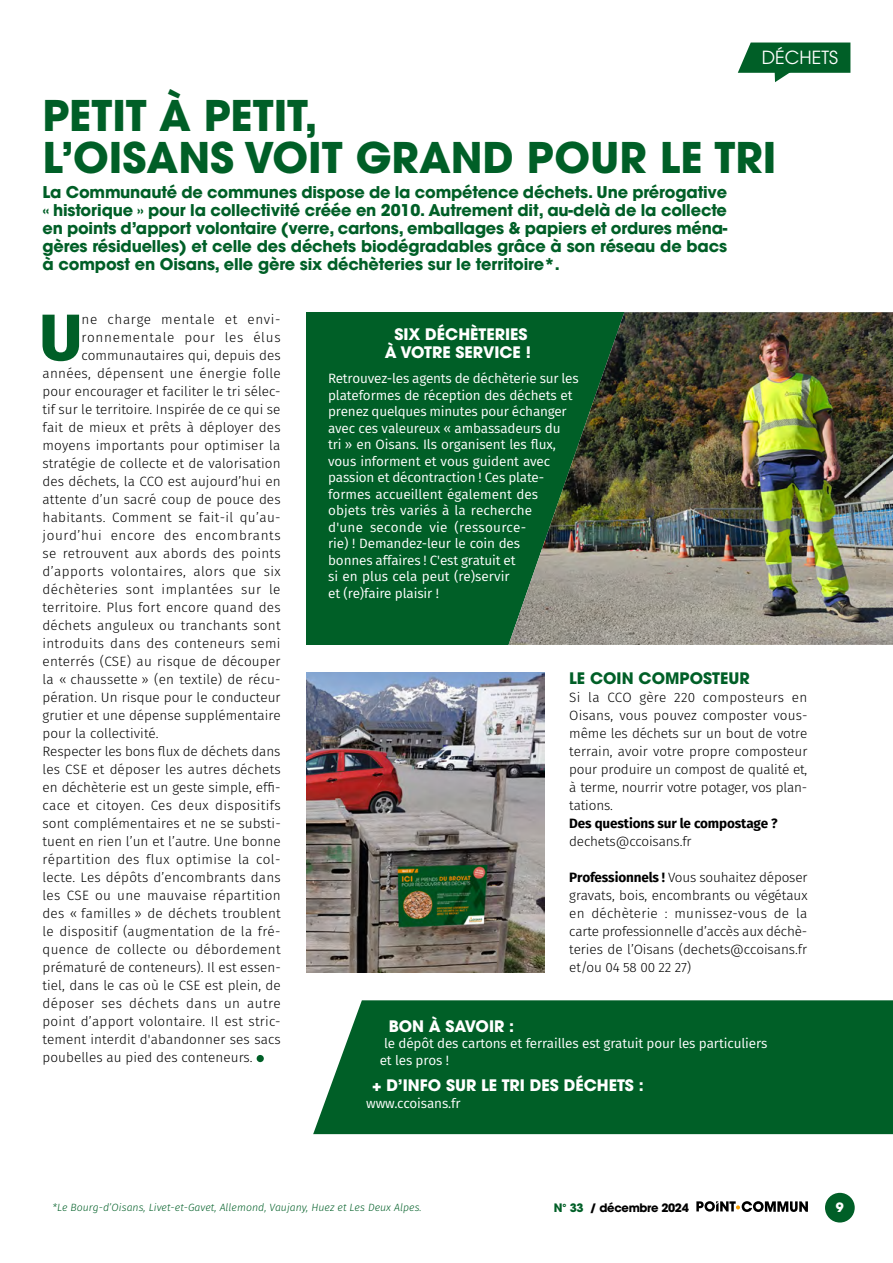
<style>
.page{position:relative;width:893px;height:1263px;background:#fff}
.page>*{position:absolute;margin:0;border:0;box-sizing:border-box;transform-origin:0 0}
.t1{font:800 65.25px "Fira Sans";color:#005f27}
.t2{font:700 42px/42px "ITC Avant Garde Pro";color:#005f27}
.t3{font:18px "ITC Avant Garde Pro";color:#fff}
.t4{font:700 16.2px/18px "ITC Avant Garde Pro";letter-spacing:-.01em;color:#005f27;text-align:justify}
.t5{font:700 15.75px/18px "ITC Avant Garde Pro";color:#fff;text-align:center}
.t6{font:700 15.75px "ITC Avant Garde Pro";color:#005f27}
.t7{font:300 13.5px/18px "Fira Sans";letter-spacing:.015em;color:#000;text-align:justify}
.t8{font:13.5px/16.5px "Fira Sans";letter-spacing:-.01em;color:#fff}
.t9{font:300 13.5px "Fira Sans";letter-spacing:.035em;color:#000}
.t10{font:300 13.5px "Fira Sans";letter-spacing:.05em;color:#000}
.t11{font:300 13.5px "Fira Sans";letter-spacing:-.005em;color:#000}
.t12{font:300 13.5px "Fira Sans";letter-spacing:.045em;color:#000}
.t13{font:700 13.5px "Fira Sans";letter-spacing:-.01em;color:#000}
.t14{font:300 13.5px "Fira Sans";letter-spacing:-.01em;color:#000}
.t15{font:700 12.9px "ITC Avant Garde Pro";color:#fff}
.t16{font:700 11.55px "ITC Avant Garde Pro";letter-spacing:-.03em;color:#000}
.t17{font:italic 300 10.5px "Fira Sans";letter-spacing:.005em;color:#005f27}
.s1{font-weight:700}
.s2{color:#005f27}
</style>
<div class="page">
<svg style="left:738px;top:43px;width:112px;height:39px"></svg>
<div style="left:257px;top:1055px;width:7px;height:7px;background:#005f27;border-radius:50%"></div>
<div style="left:306px;top:312px;width:471px;height:332px;background:#005f27"></div>
<div style="left:313px;top:1000px;width:580px;height:134px;background:#005f27"></div>
<img style="left:306px;top:673px;width:238px;height:299px">
<div style="left:825px;top:1193px;width:30px;height:29px;background:#005f27;border-radius:50%"></div>
<svg style="left:696px;top:1201px;width:112px;height:11px"></svg>
<img style="left:508px;top:312px;width:385px;height:333px">
<h3 class="t3" style="left:762px;top:46px;width:78px">DÉCHETS</h3>
<h2 class="t2" style="left:43px;top:94px;width:735px">PETIT À PETIT,<br>L’OISANS VOIT GRAND POUR LE TRI</h2>
<p class="t4" style="left:43px;top:183px;width:686px">La Communauté de communes dispose de la compétence déchets. Une prérogative « historique » pour la collectivité créée en 2010. Autrement dit, au-delà de la collecte en points d’apport volontaire (verre, cartons, emballages &amp; papiers et ordures ména&shy;gères résiduelles) et celle des déchets biodégradables grâce à son réseau de bacs à compost en Oisans, elle gère six déchèteries sur le territoire*.</p>
<h1 class="t1" style="left:40px;top:291px;width:44px">U</h1>
<p class="t10" style="left:82px;top:310px;width:201px">ne charge mentale et envi-</p>
<p class="t10" style="left:82px;top:328px;width:201px">ronnementale pour les élus</p>
<p class="t7" style="left:82px;top:346px;width:201px">communautaires qui, depuis des</p>
<p class="t7" style="left:43px;top:364px;width:240px">années, dépensent une énergie folle</p>
<p class="t7" style="left:43px;top:382px;width:240px">pour encourager et faciliter le tri sélec-</p>
<p class="t7" style="left:43px;top:400px;width:239px">tif sur le territoire. Inspirée de ce qui se</p>
<p class="t7" style="left:43px;top:418px;width:240px">fait de mieux et prêts à déployer des</p>
<p class="t7" style="left:43px;top:436px;width:239px">moyens importants pour optimiser la</p>
<p class="t7" style="left:43px;top:454px;width:240px">stratégie de collecte et de valorisation</p>
<p class="t7" style="left:43px;top:472px;width:240px">des déchets, la CCO est aujourd’hui en</p>
<p class="t7" style="left:43px;top:490px;width:240px">attente d’un sacré coup de pouce des</p>
<p class="t7" style="left:43px;top:508px;width:240px">habitants. Comment se fait-il qu’au-</p>
<p class="t12" style="left:43px;top:526px;width:240px">jourd’hui encore des encombrants</p>
<p class="t7" style="left:43px;top:544px;width:240px">se retrouvent aux abords des points</p>
<p class="t9" style="left:43px;top:562px;width:240px">d’apports volontaires, alors que six</p>
<p class="t9" style="left:43px;top:580px;width:240px">déchèteries sont implantées sur le</p>
<p class="t7" style="left:43px;top:598px;width:240px">territoire. Plus fort encore quand des</p>
<p class="t7" style="left:43px;top:616px;width:240px">déchets anguleux ou tranchants sont</p>
<p class="t7" style="left:43px;top:634px;width:240px">introduits dans des conteneurs semi</p>
<p class="t7" style="left:43px;top:652px;width:240px">enterrés (CSE) au risque de découper</p>
<p class="t7" style="left:43px;top:670px;width:240px">la « chaussette » (en textile) de récu-</p>
<p class="t7" style="left:43px;top:688px;width:240px">pération. Un risque pour le conducteur</p>
<p class="t7" style="left:43px;top:706px;width:240px">grutier et une dépense supplémentaire</p>
<p class="t7" style="left:43px;top:724px;width:118px">pour la collectivité.</p>
<p class="t11" style="left:43px;top:742px;width:239px">Respecter les bons flux de déchets dans</p>
<p class="t7" style="left:43px;top:760px;width:240px">les CSE et déposer les autres déchets</p>
<p class="t7" style="left:43px;top:778px;width:240px">en déchèterie est un geste simple, effi-</p>
<p class="t7" style="left:43px;top:796px;width:240px">cace et citoyen. Ces deux dispositifs</p>
<p class="t7" style="left:43px;top:814px;width:240px">sont complémentaires et ne se substi-</p>
<p class="t7" style="left:43px;top:832px;width:240px">tuent en rien l’un et l’autre. Une bonne</p>
<p class="t7" style="left:43px;top:850px;width:239px">répartition des flux optimise la col-</p>
<p class="t7" style="left:43px;top:868px;width:240px">lecte. Les dépôts d’encombrants dans</p>
<p class="t7" style="left:43px;top:886px;width:240px">les CSE ou une mauvaise répartition</p>
<p class="t7" style="left:43px;top:904px;width:240px">des « familles » de déchets troublent</p>
<p class="t7" style="left:43px;top:922px;width:239px">le dispositif (augmentation de la fré-</p>
<p class="t7" style="left:43px;top:940px;width:240px">quence de collecte ou débordement</p>
<p class="t7" style="left:43px;top:958px;width:240px">prématuré de conteneurs). Il est essen-</p>
<p class="t7" style="left:43px;top:976px;width:240px">tiel, dans le cas où le CSE est plein, de</p>
<p class="t7" style="left:43px;top:994px;width:240px">déposer ses déchets dans un autre</p>
<p class="t7" style="left:43px;top:1012px;width:240px">point d’apport volontaire. Il est stric-</p>
<p class="t7" style="left:43px;top:1030px;width:240px">tement interdit d'abandonner ses sacs</p>
<p class="t7" style="left:43px;top:1048px;width:212px">poubelles au pied des conteneurs.</p>
<p class="t5" style="left:385px;top:325px;width:148px">SIX DÉCHÈTERIES<br>À VOTRE SERVICE !</p>
<p class="t8" style="left:328px;top:370px;width:252px">Retrouvez-les agents de déchèterie sur les plateformes de réception des déchets et prenez quelques minutes pour échanger avec ces valeureux « ambassadeurs du<br>tri » en Oisans. Ils organisent les flux, vous informent et vous guident avec passion et décontraction ! Ces plate&shy;formes accueillent également des objets très variés à la recherche<br>d'une seconde vie (ressource-<br>rie) ! Demandez-leur le coin des<br>bonnes affaires ! C'est gratuit et<br>si en plus cela peut (re)servir<br>et (re)faire plaisir !</p>
<p class="t6" style="left:569px;top:668px;width:182px">LE COIN COMPOSTEUR</p>
<p class="t7" style="left:569px;top:688px;width:240px">Si la CCO gère 220 composteurs en Oisans, vous pouvez composter vous&shy;même les déchets sur un bout de votre terrain, avoir votre propre composteur pour produire un compost de qualité et, à terme, nourrir votre potager, vos plan&shy;tations.</p>
<p class="t13" style="left:569px;top:814px;width:210px">Des questions sur le compostage ?</p>
<p class="t14" style="left:569px;top:832px;width:124px">dechets@ccoisans.fr</p>
<p class="t7" style="left:569px;top:868px;width:240px"><span class="s1">Professionnels !</span> Vous souhaitez déposer gravats, bois, encombrants ou végétaux en déchèterie : munissez-vous de la carte professionnelle d’accès aux déchè&shy;teries de l’Oisans (dechets@ccoisans.fr et/ou 04 58 00 22 27)</p>
<p class="t5" style="left:389px;top:1016px;width:127px">BON À SAVOIR :</p>
<p class="t8" style="left:380px;top:1035px;width:389px;text-indent:5px">le dépôt des cartons et ferrailles est gratuit pour les particuliers et les pros !</p>
<p class="t5" style="left:372px;top:1076px;width:273px">+ D’INFO SUR LE TRI DES DÉCHETS :</p>
<p class="t8" style="left:366px;top:1094px;width:96px">www.ccoisans.fr</p>
<p class="t17" style="left:52px;top:1200px;width:371px">*Le Bourg-d’Oisans, Livet-et-Gavet, Allemond, Vaujany, Huez et Les Deux Alpes.</p>
<p class="t16" style="left:554px;top:1200px;width:137px"><span class="s2">N° 33</span> / décembre 2024</p>
<p class="t15" style="left:836px;top:1198px;width:9px">9</p>
</div>
